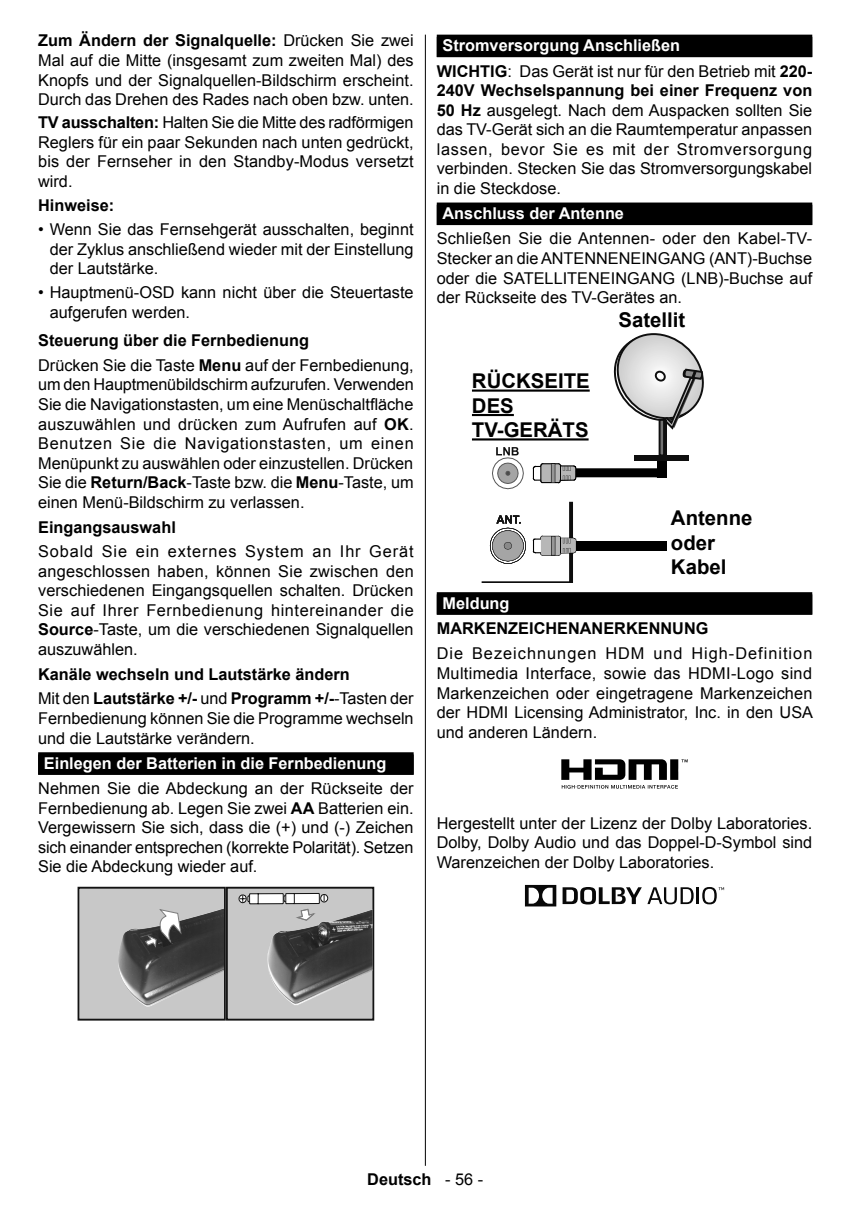
<style>
.page{position:relative;width:862px;height:1212px;background:#fff}
.page>*{position:absolute;margin:0;border:0;box-sizing:border-box;transform-origin:0 0}
.t1{font:700 20.25px/24.5px "Arial";color:#000}
.t2{font:16.2px/19.6px "Arial";color:#000;text-align:justify}
.t3{font:700 16.2px/24.1px "Arial";color:#000}
.t4{font:700 16.2px "Arial";color:#fff}
.s1{font-weight:700}
.s2{font-weight:400}
.s3{font-weight:700;color:#fff}
</style>
<div class="page">
<hr style="left:425px;top:35px;width:1px;height:1131px;background:#000">
<div style="left:38px;top:752px;width:375px;height:23px;background:#000"></div>
<div style="left:227px;top:888px;width:146px;height:132px;background:#c8c8c8"></div>
<div style="left:226px;top:887px;width:148px;height:133px;border:2px solid #131313"></div>
<svg style="left:238px;top:893px;width:90px;height:16px"></svg>
<div style="left:78px;top:888px;width:147px;height:132px;background:#c8c8c8"></div>
<div style="left:77px;top:887px;width:149px;height:133px;border:2px solid #131313"></div>
<img style="left:118px;top:908px;width:106px;height:99px">
<img style="left:267px;top:909px;width:105px;height:97px">
<svg style="left:144px;top:908px;width:38px;height:40px"></svg>
<div style="left:436px;top:35px;width:375px;height:22px;background:#000"></div>
<div style="left:436px;top:203px;width:375px;height:22px;background:#000"></div>
<div style="left:436px;top:592px;width:375px;height:22px;background:#000"></div>
<div style="left:436px;top:594px;width:375px;height:21px;background:#000"></div>
<div style="left:657px;top:461px;width:9px;height:16px;background:#000"></div>
<svg style="left:492px;top:447px;width:31px;height:42px"></svg>
<svg style="left:532px;top:463px;width:134px;height:20px"></svg>
<svg style="left:613px;top:333px;width:91px;height:98px"></svg>
<div style="left:634px;top:455px;width:54px;height:6px;background:#0f0f0f"></div>
<div style="left:661px;top:420px;width:5px;height:35px;background:#0f0f0f"></div>
<div style="left:658px;top:419px;width:6px;height:37px;border:2px solid #0f0f0f"></div>
<div style="left:572px;top:541px;width:94px;height:9px;background:#000"></div>
<svg style="left:481px;top:501px;width:95px;height:81px"></svg>
<hr style="left:471px;top:389px;width:118px;height:3px;background:#000">
<hr style="left:471px;top:414px;width:42px;height:2px;background:#000">
<hr style="left:471px;top:438px;width:117px;height:2px;background:#000">
<svg style="left:561px;top:759px;width:126px;height:30px"></svg>
<svg style="left:647px;top:887px;width:76px;height:17px"></svg>
<svg style="left:524px;top:885px;width:32px;height:21px"></svg>
<svg style="left:562px;top:887px;width:79px;height:17px"></svg>
<p class="t2" style="left:38px;top:31px;width:377px"><span class="s1">Zum Ändern der Signalquelle:</span> Drücken Sie zwei Mal auf die Mitte (insgesamt zum zweiten Mal) des Knopfs und der Signalquellen-Bildschirm erscheint.<br>Durch das Drehen des Rades nach oben bzw. unten.</p>
<p class="t2" style="left:38px;top:113px;width:377px"><span class="s1">TV ausschalten:</span> Halten Sie die Mitte des radförmigen Reglers für ein paar Sekunden nach unten gedrückt, bis der Fernseher in den Standby-Modus versetzt wird.</p>
<p class="t3" style="left:38px;top:194px;width:78px">Hinweise:</p>
<p class="t2" style="left:50px;top:220px;width:365px;text-indent:-12px">• Wenn Sie das Fernsehgerät ausschalten, beginnt der Zyklus anschließend wieder mit der Einstellung der Lautstärke.</p>
<p class="t2" style="left:50px;top:283px;width:365px;text-indent:-12px">• Hauptmenü-OSD kann nicht über die Steuertaste aufgerufen werden.</p>
<p class="t2" style="left:38px;top:327px;width:377px;line-height:25.2px"><span class="s1">Steuerung über die Fernbedienung<br></span>Drücken Sie die Taste <span class="s1">Menu</span> auf der Fernbedienung,</p>
<p class="t2" style="left:38px;top:375px;width:377px">um den Hauptmenübildschirm aufzurufen. Verwenden Sie die Navigationstasten, um eine Menüschaltfläche auszuwählen und drücken zum Aufrufen auf <span class="s1">OK</span>.<br>Benutzen Sie die Navigationstasten, um einen Menüpunkt zu auswählen oder einzustellen. Drücken Sie die <span class="s1">Return/Back</span>-Taste bzw. die <span class="s1">Menu</span>-Taste, um einen Menü-Bildschirm zu verlassen.</p>
<p class="t3" style="left:38px;top:516px;width:139px">Eingangsauswahl</p>
<p class="t2" style="left:38px;top:542px;width:377px">Sobald Sie ein externes System an Ihr Gerät angeschlossen haben, können Sie zwischen den verschiedenen Eingangsquellen schalten. Drücken Sie auf Ihrer Fernbedienung hintereinander die <span class="s1">Source</span>-Taste, um die verschiedenen Signalquellen auszuwählen.</p>
<p class="t3" style="left:38px;top:663px;width:377px">Kanäle wechseln und Lautstärke ändern<br><span class="s2">Mit den</span> Lautstärke +/- <span class="s2">und</span> Programm +/-<span class="s2">-Tasten der</span></p>
<p class="t2" style="left:38px;top:709px;width:377px">Fernbedienung können Sie die Programme wechseln und die Lautstärke verändern.</p>
<p class="t4" style="left:44px;top:752px;width:344px">Einlegen der Batterien in die Fernbedienung</p>
<p class="t2" style="left:38px;top:779px;width:377px">Nehmen Sie die Abdeckung an der Rückseite der Fernbedienung ab. Legen Sie zwei <span class="s1">AA</span> Batterien ein.<br>Vergewissern Sie sich, dass die (+) und (-) Zeichen sich einander entsprechen (korrekte Polarität). Setzen Sie die Abdeckung wieder auf.</p>
<p class="t2" style="left:436px;top:33px;width:377px;line-height:25.2px;text-indent:6px"><span class="s3">Stromversorgung Anschließen<br></span><span class="s1">WICHTIG</span>: Das Gerät ist nur für den Betrieb mit <span class="s1">220-</span></p>
<p class="t2" style="left:436px;top:81px;width:377px"><span class="s1">240V Wechselspannung bei einer Frequenz von 50 Hz</span> ausgelegt. Nach dem Auspacken sollten Sie das TV-Gerät sich an die Raumtemperatur anpassen lassen, bevor Sie es mit der Stromversorgung verbinden. Stecken Sie das Stromversorgungskabel in die Steckdose.</p>
<p class="t4" style="left:442px;top:203px;width:183px">Anschluss der Antenne</p>
<p class="t2" style="left:436px;top:229px;width:377px">Schließen Sie die Antennen- oder den Kabel-TV-Stecker an die ANTENNENEINGANG (ANT)-Buchse oder die SATELLITENEINGANG (LNB)-Buchse auf der Rückseite des TV-Gerätes an.</p>
<p class="t1" style="left:618px;top:308px;width:68px">Satellit</p>
<p class="t1" style="left:471px;top:370px;width:119px">RÜCKSEITE<br>DES<br>TV-GERÄTS</p>
<p class="t1" style="left:670px;top:507px;width:83px">Antenne oder<br>Kabel</p>
<p class="t4" style="left:442px;top:592px;width:68px">Meldung</p>
<p class="t3" style="left:436px;top:617px;width:273px">MARKENZEICHENANERKENNUNG</p>
<p class="t2" style="left:436px;top:644px;width:377px">Die Bezeichnungen HDM und High-Definition Multimedia Interface, sowie das HDMI-Logo sind Markenzeichen oder eingetragene Markenzeichen der HDMI Licensing Administrator, Inc. in den USA und anderen Ländern.</p>
<p class="t2" style="left:436px;top:813px;width:377px">Hergestellt unter der Lizenz der Dolby Laboratories.<br>Dolby, Dolby Audio und das Doppel-D-Symbol sind Warenzeichen der Dolby Laboratories.</p>
<p class="t3" style="left:367px;top:1167px;width:117px">Deutsch <span class="s2">- 56 -</span></p>
</div>
